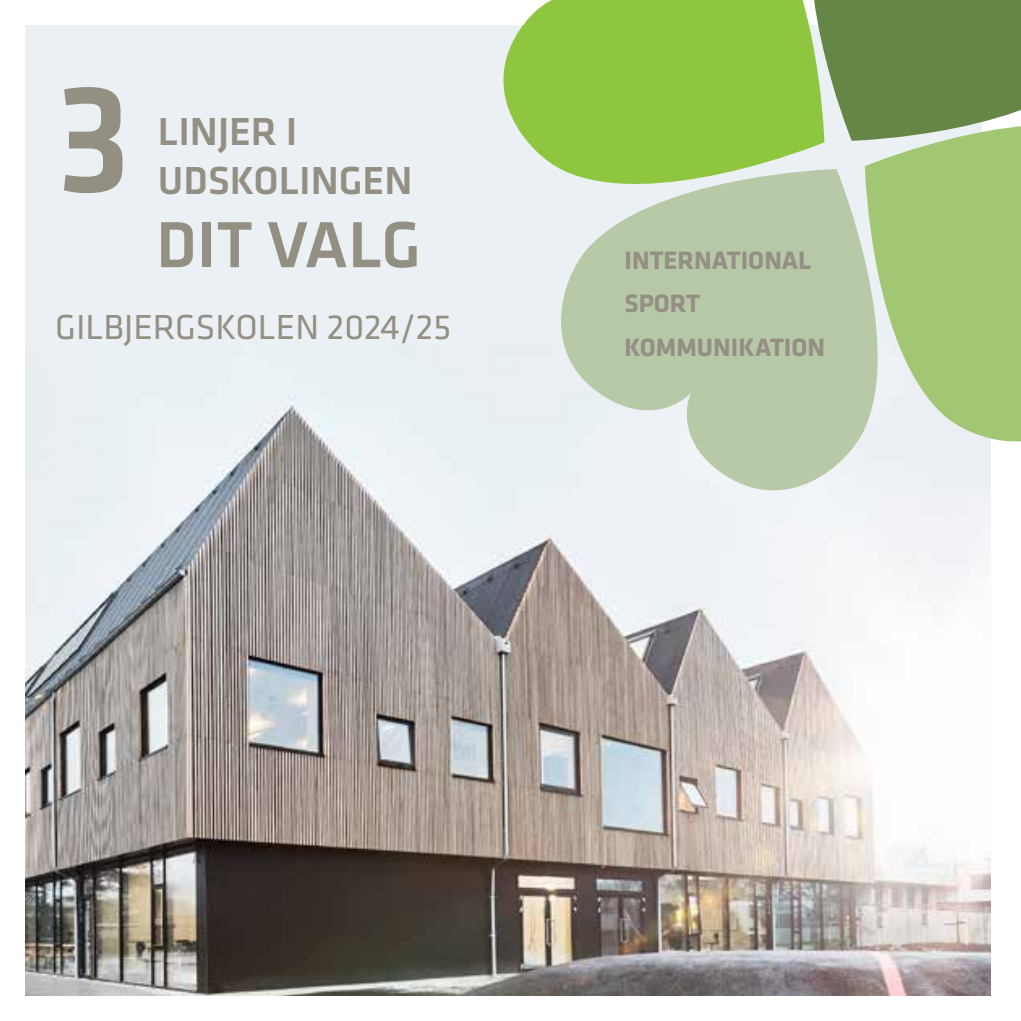
<style>
.page{position:relative;width:1021px;height:1021px;background:#fff}
.page>*{position:absolute;margin:0;border:0;box-sizing:border-box;transform-origin:0 0}
.t1{font:500 159.3px "Klavika";color:#939083}
.t2{font:500 67.5px "Klavika";color:#939083}
.t3{font:500 40.5px/48.6px "Klavika";color:#939083}
.t4{font:36px "Klavika";color:#939083}
.t5{font:700 26.1px/43.4px "Klavika";color:#939083}
</style>
<div class="page">
<div style="left:26px;top:26px;width:955px;height:405px;background:#eaf0f3"></div>
<img style="left:26px;top:396px;width:964px;height:599px">
<div style="left:824px;top:0;width:196px;height:141px;background:#648747"></div>
<svg style="left:864px;top:97px;width:156px;height:366px;fill:#a2c774"></svg>
<svg style="left:539px;top:169px;width:366px;height:346px;fill:#b7c9a6"></svg>
<svg style="left:478px;top:0;width:346px;height:212px;fill:#8ec640"></svg>
<div style="left:624px;top:249px;width:224px;height:134px;background:#b7c8a6"></div>
<h1 class="t1" style="left:55px;top:30px;width:78px">3</h1>
<h3 class="t3" style="left:158px;top:108px;width:256px">LINJER I<br>UDSKOLINGEN</h3>
<h2 class="t2" style="left:156px;top:208px;width:266px">DIT VALG</h2>
<h3 class="t4" style="left:55px;top:307px;width:397px">GILBJERGSKOLEN 2024/25</h3>
<p class="t5" style="left:624px;top:239px;width:202px">INTERNATIONAL<br>SPORT<br>KOMMUNIKATION</p>
</div>
